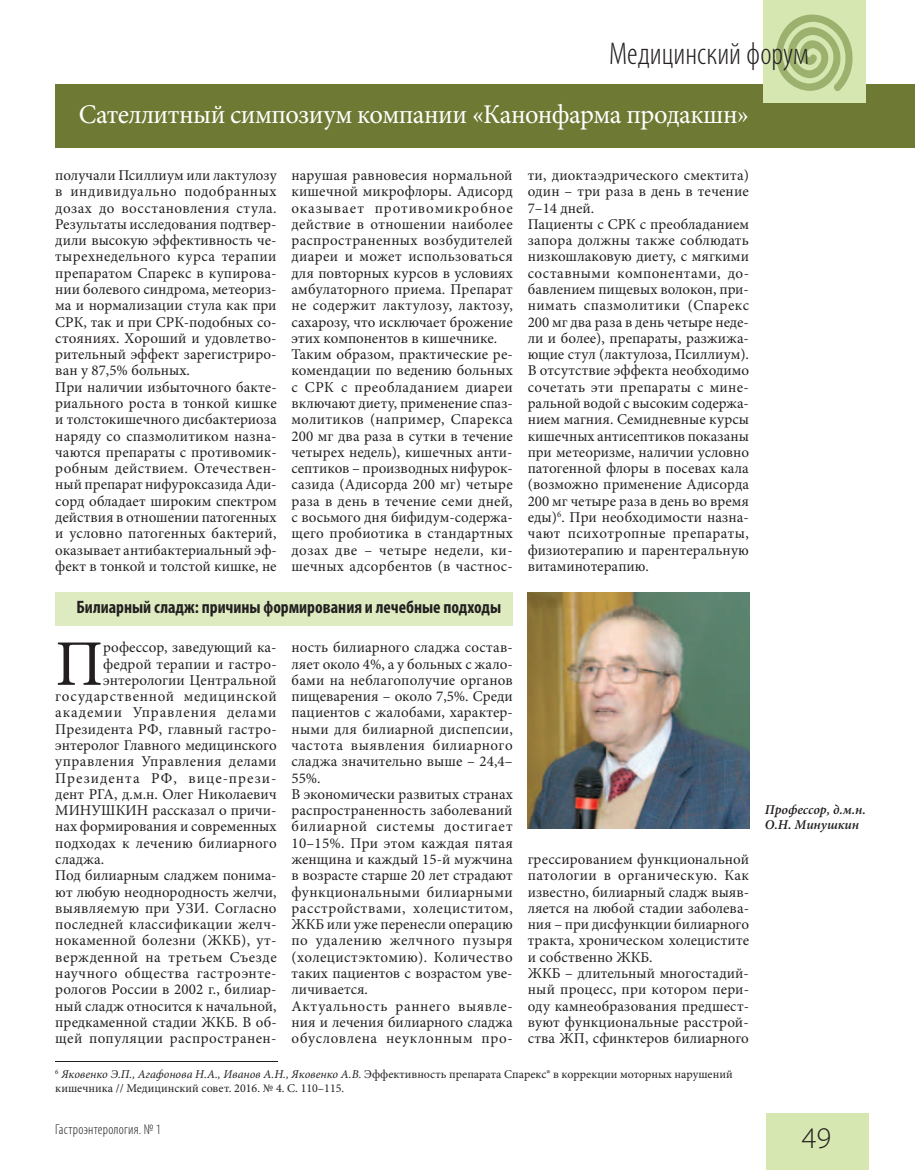
<style>
.page{position:relative;width:915px;height:1170px;background:#fff}
.page>*{position:absolute;margin:0;border:0;box-sizing:border-box;transform-origin:0 0}
.t1{font:65.1px "Minion Pro";color:#231f20}
.t2{font:300 condensed 31.5px "Myriad Pro";color:#231f20}
.t3{font:300 30px "Myriad Pro";color:#231f20}
.t4{font:27px "Minion Pro";letter-spacing:-.02em;color:#fff}
.t5{font:700 condensed 18px "Myriad Pro";color:#231f20}
.t6{font:15px/16.2px "Minion Pro";letter-spacing:.01em;color:#231f20}
.t7{font:15px "Minion Pro";letter-spacing:.03em;color:#231f20}
.t8{font:15px "Minion Pro";letter-spacing:.035em;color:#231f20}
.t9{font:15px "Minion Pro";letter-spacing:.05em;color:#231f20}
.t10{font:15px "Minion Pro";letter-spacing:.055em;color:#231f20}
.t11{font:15px "Minion Pro";letter-spacing:.065em;color:#231f20}
.t12{font:300 condensed 14.25px "Myriad Pro";letter-spacing:.015em;color:#231f20}
.t13{font:italic 600 13.5px/15px "Minion Pro";color:#231f20}
.t14{font:12px/13.5px "Minion Pro";color:#231f20}
.s1{font-style:italic}
</style>
<div class="page">
<div style="left:765px;top:1113px;width:102px;height:56px;background:#d7e7b1"></div>
<div style="left:55px;top:84px;width:859px;height:63px;background:#6e7a33"></div>
<div style="left:763px;top:0;width:102px;height:102px;background:#d7e7b1"></div>
<svg style="left:776px;top:15px;width:77px;height:76px"></svg>
<hr style="left:55px;top:1060px;width:222px;height:1px;background:#231f20">
<div style="left:55px;top:592px;width:457px;height:33px;background:#deebc1"></div>
<img style="left:527px;top:592px;width:221px;height:236px">
<h2 class="t2" style="left:608px;top:35px;width:201px">Медицинский форум</h2>
<h3 class="t4" style="left:79px;top:96px;width:671px">Сателлитный симпозиум компании «Канонфарма продакшн»</h3>
<p class="t6" style="left:55px;top:167px;width:223px">получали Псиллиум или лактулозу в индивидуально подобранных дозах до восстановления стула.<br>Результаты исследования подтвер&shy;дили высокую эффективность че&shy;тырехнедельного курса терапии препаратом Спарекс в купирова&shy;нии болевого синдрома, метеориз&shy;ма и нормализации стула как при<br>СРК, так и при СРК-подобных со&shy;стояниях. Хороший и удовлетво&shy;рительный эффект зарегистриро&shy;ван у 87,5% больных.<br>При наличии избыточного бакте&shy;риального роста в тонкой кишке и толстокишечного дисбактериоза наряду со спазмолитиком назна&shy;чаются препараты с противомик&shy;робным действием. Отечествен&shy;ный препарат нифуроксазида Ади&shy;сорд обладает широким спектром действия в отношении патогенных и условно патогенных бактерий, оказывает антибактериальный эф&shy;фект в тонкой и толстой кишке, не</p>
<p class="t6" style="left:291px;top:167px;width:223px">нарушая равновесия нормальной кишечной микрофлоры. Адисорд оказывает противомикробное действие в отношении наиболее распространенных возбудителей диареи и может использоваться для повторных курсов в условиях амбулаторного приема. Препарат не содержит лактулозу, лактозу, сахарозу, что исключает брожение этих компонентов в кишечнике.<br>Таким образом, практические ре&shy;комендации по ведению больных с СРК с преобладанием диареи включают диету, применение спаз&shy;молитиков (например, Спарекса<br>200 мг два раза в сутки в течение четырех недель), кишечных анти&shy;септиков – производных нифурок&shy;сазида (Адисорда 200 мг) четыре раза в день в течение семи дней, с восьмого дня бифидум-содержа&shy;щего пробиотика в стандартных дозах две – четыре недели, ки&shy;шечных адсорбентов (в частнос-</p>
<p class="t5" style="left:77px;top:595px;width:426px">Билиарный сладж: причины формирования и лечебные подходы</p>
<h1 class="t1" style="left:55px;top:620px;width:49px">П</h1>
<p class="t6" style="left:103px;top:639px;width:175px">рофессор, заведующий ка-</p>
<p class="t6" style="left:103px;top:655px;width:175px">федрой терапии и гастро-</p>
<p class="t6" style="left:103px;top:672px;width:175px">энтерологии Центральной</p>
<p class="t9" style="left:55px;top:686px;width:223px">государственной медицинской</p>
<p class="t10" style="left:55px;top:702px;width:222px">академии Управления делами</p>
<p class="t6" style="left:55px;top:720px;width:223px">Президента РФ, главный гастро-</p>
<p class="t6" style="left:55px;top:737px;width:223px">энтеролог Главного медицинского</p>
<p class="t7" style="left:55px;top:751px;width:223px">управления Управления делами</p>
<p class="t11" style="left:55px;top:767px;width:222px">Президента РФ, вице-прези-</p>
<p class="t6" style="left:55px;top:786px;width:223px">дент РГА, д.м.н. Олег Николаевич</p>
<p class="t6" style="left:55px;top:802px;width:223px">МИНУШКИН рассказал о причи-</p>
<p class="t6" style="left:55px;top:818px;width:223px">нах формирования и современных</p>
<p class="t6" style="left:55px;top:834px;width:223px">подходах к лечению билиарного</p>
<p class="t6" style="left:55px;top:851px;width:50px">сладжа.</p>
<p class="t6" style="left:55px;top:867px;width:223px">Под билиарным сладжем понима-</p>
<p class="t6" style="left:55px;top:883px;width:223px">ют любую неоднородность желчи,</p>
<p class="t6" style="left:55px;top:899px;width:223px">выявляемую при УЗИ. Согласно</p>
<p class="t6" style="left:55px;top:916px;width:223px">последней классификации желч-</p>
<p class="t6" style="left:55px;top:932px;width:223px">нокаменной болезни (ЖКБ), ут-</p>
<p class="t7" style="left:55px;top:946px;width:223px">вержденной на третьем Съезде</p>
<p class="t8" style="left:55px;top:963px;width:223px">научного общества гастроэнте-</p>
<p class="t6" style="left:55px;top:981px;width:223px">рологов России в 2002 г., билиар-</p>
<p class="t6" style="left:55px;top:997px;width:223px">ный сладж относится к начальной,</p>
<p class="t6" style="left:55px;top:1013px;width:223px">предкаменной стадии ЖКБ. В об-</p>
<p class="t6" style="left:55px;top:1030px;width:223px">щей популяции распространен-</p>
<p class="t6" style="left:291px;top:639px;width:223px">ность билиарного сладжа состав&shy;ляет около 4%, а у больных с жало&shy;бами на неблагополучие органов пищеварения – около 7,5%. Среди пациентов с жалобами, характер&shy;ными для билиарной диспепсии, частота выявления билиарного сладжа значительно выше – 24,4–<br>55%.<br>В экономически развитых странах распространенность заболеваний билиарной системы достигает<br>10–15%. При этом каждая пятая женщина и каждый 15-й мужчина в возрасте старше 20 лет страдают функциональными билиарными расстройствами, холециститом,<br>ЖКБ или уже перенесли операцию по удалению желчного пузыря (холецистэктомию). Количество таких пациентов с возрастом уве&shy;личивается.<br>Актуальность раннего выявле&shy;ния и лечения билиарного сладжа обусловлена неуклонным про-</p>
<p class="t6" style="left:527px;top:167px;width:223px">ти, диоктаэдрического смектита) один – три раза в день в течение<br>7–14 дней.<br>Пациенты с СРК с преобладанием запора должны также соблюдать низкошлаковую диету, с мягкими составными компонентами, до&shy;бавлением пищевых волокон, при&shy;нимать спазмолитики (Спарекс<br>200 мг два раза в день четыре неде&shy;ли и более), препараты, разжижа&shy;ющие стул (лактулоза, Псиллиум).<br>В отсутствие эффекта необходимо сочетать эти препараты с мине&shy;ральной водой с высоким содержа&shy;нием магния. Семидневные курсы кишечных антисептиков показаны при метеоризме, наличии условно патогенной флоры в посевах кала (возможно применение Адисорда<br>200 мг четыре раза в день во время еды)<sup>6</sup>. При необходимости назна&shy;чают психотропные препараты, физиотерапию и парентеральную витаминотерапию.</p>
<p class="t6" style="left:527px;top:851px;width:223px">грессированием функциональной патологии в органическую. Как известно, билиарный сладж выяв&shy;ляется на любой стадии заболева&shy;ния – при дисфункции билиарного тракта, хроническом холецистите и собственно ЖКБ.<br>ЖКБ – длительный многостадий&shy;ный процесс, при котором пери&shy;оду камнеобразования предшест&shy;вуют функциональные расстрой&shy;ства ЖП, сфинктеров билиарного</p>
<p class="t14" style="left:55px;top:1067px;width:678px"><sup>6</sup> <span class="s1">Яковенко Э.П., Агафонова Н.А., Иванов А.Н., Яковенко А.В.</span> Эффективность препарата Спарекс® в коррекции моторных нарушений кишечника // Медицинский совет. 2016. № 4. С. 110–115.</p>
<p class="t12" style="left:55px;top:1120px;width:107px">Гастроэнтерология. № 1</p>
<p class="t13" style="left:764px;top:802px;width:102px">Профессор, д.м.н.<br>О.Н. Минушкин</p>
<h3 class="t3" style="left:801px;top:1119px;width:31px">49</h3>
</div>
